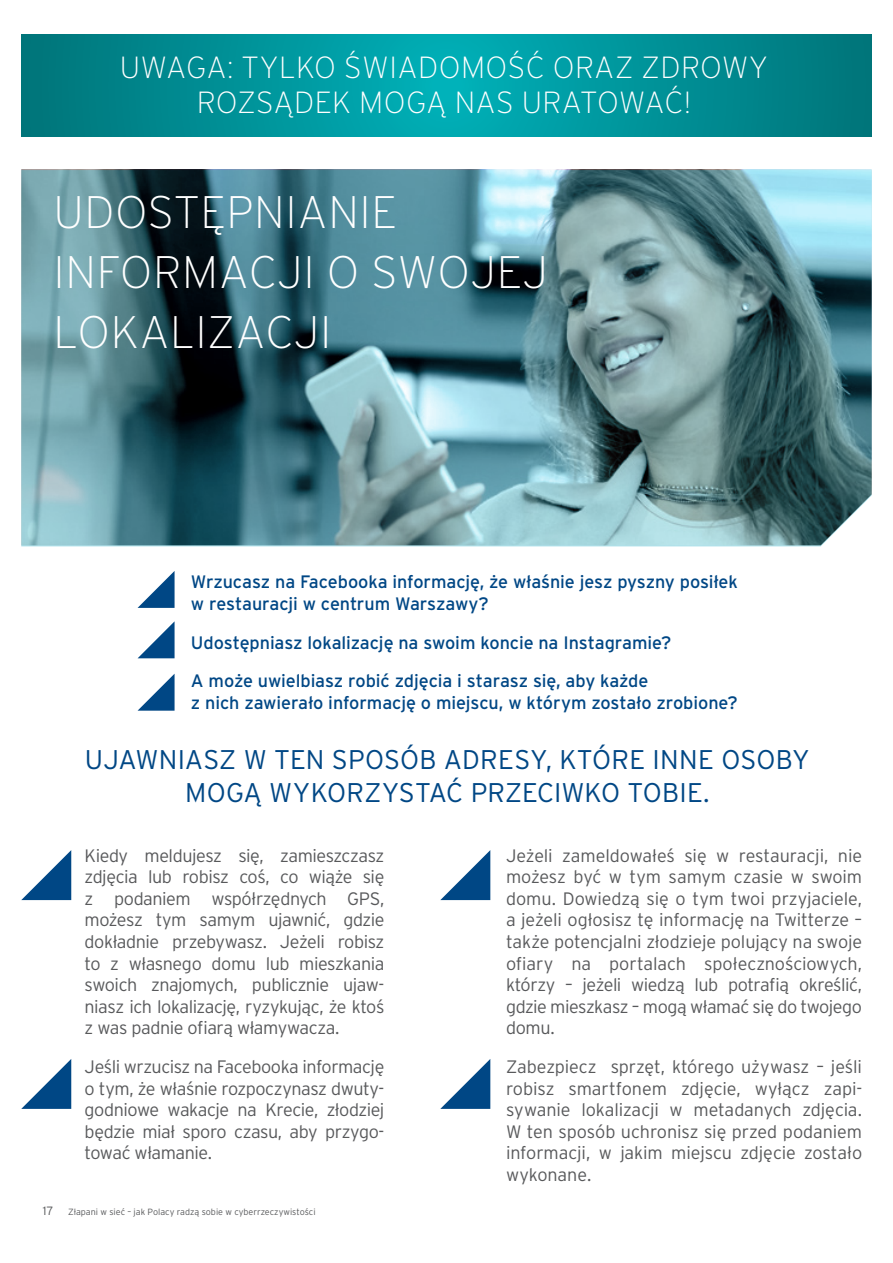
<style>
.page{position:relative;width:893px;height:1263px;background:#fff}
.page>*{position:absolute;margin:0;border:0;box-sizing:border-box;transform-origin:0 0}
.t1{font:300 expanded 45.6px/59.8px "Interstate Pl";letter-spacing:.015em;color:#fff}
.t2{font:300 expanded 30.6px/35.8px "Interstate Pl";letter-spacing:.015em;color:#fff;text-align:center}
.tekst_główny{font:300 27px/32.4px "Interstate Pl";letter-spacing:.005em;color:#004785;text-align:center}
.tekst_główny-2{font:300 18px/21.6px "Interstate Pl";letter-spacing:-.025em;color:#58595b;text-align:justify}
.tekst_główny-3{font:18px/21.6px "Interstate Pl";letter-spacing:-.005em;color:#004785}
.t3{font:300 9px "Interstate Pl";color:#58595b}
.s1{font-size:12px}
</style>
<div class="page">
<svg style="left:138px;top:571px;width:37px;height:37px"></svg>
<svg style="left:138px;top:621px;width:37px;height:37px"></svg>
<svg style="left:138px;top:674px;width:37px;height:37px"></svg>
<svg style="left:21px;top:34px;width:851px;height:102px;background:#009197"></svg>
<svg style="left:21px;top:170px;width:851px;height:376px;background:#5b868f"></svg>
<svg style="left:21px;top:850px;width:50px;height:50px"></svg>
<svg style="left:21px;top:1059px;width:50px;height:50px"></svg>
<svg style="left:440px;top:850px;width:50px;height:50px"></svg>
<svg style="left:440px;top:1059px;width:50px;height:50px"></svg>
<p class="t2" style="left:120px;top:49px;width:650px">UWAGA: TYLKO ŚWIADOMOŚĆ ORAZ ZDROWY<br>ROZSĄDEK MOGĄ NAS URATOWAĆ!</p>
<p class="t1" style="left:53px;top:182px;width:496px">UDOSTĘPNIANIE<br>INFORMACJI O SWOJEJ<br>LOKALIZACJI</p>
<p class="tekst_główny-3" style="left:191px;top:571px;width:549px">Wrzucasz na Facebooka informację, że właśnie jesz pyszny posiłek w restauracji w centrum Warszawy?</p>
<p class="tekst_główny-3" style="left:191px;top:631px;width:482px">Udostępniasz lokalizację na swoim koncie na Instagramie?</p>
<p class="tekst_główny-3" style="left:191px;top:670px;width:548px">A może uwielbiasz robić zdjęcia i starasz się, aby każde<br>z nich zawierało informację o miejscu, w którym zostało zrobione?</p>
<p class="tekst_główny" style="left:85px;top:743px;width:726px">UJAWNIASZ W TEN SPOSÓB ADRESY, KTÓRE INNE OSOBY<br>MOGĄ WYKORZYSTAĆ PRZECIWKO TOBIE.</p>
<p class="tekst_główny-2" style="left:85px;top:844px;width:301px">Kiedy meldujesz się, zamieszczasz zdjęcia lub robisz coś, co wiąże się z podaniem współrzędnych GPS, możesz tym samym ujawnić, gdzie dokładnie przebywasz. Jeżeli robisz to z własnego domu lub mieszkania swoich znajomych, publicznie ujaw&shy;niasz ich lokalizację, ryzykując, że ktoś z was padnie ofiarą włamywacza.</p>
<p class="tekst_główny-2" style="left:85px;top:1056px;width:301px">Jeśli wrzucisz na Facebooka informację o tym, że właśnie rozpoczynasz dwuty&shy;godniowe wakacje na Krecie, złodziej będzie miał sporo czasu, aby przygo&shy;tować włamanie.</p>
<p class="t3" style="left:43px;top:1207px;width:274px"><span class="s1">17</span> Złapani w sieć – jak Polacy radzą sobie w cyberrzeczywistości</p>
<p class="tekst_główny-2" style="left:506px;top:844px;width:358px">Jeżeli zameldowałeś się w restauracji, nie możesz być w tym samym czasie w swoim domu. Dowiedzą się o tym twoi przyjaciele, a jeżeli ogłosisz tę informację na Twitterze – także potencjalni złodzieje polujący na swoje ofiary na portalach społecznościowych, którzy – jeżeli wiedzą lub potrafią określić, gdzie mieszkasz – mogą włamać się do twojego domu.</p>
<p class="tekst_główny-2" style="left:506px;top:1056px;width:358px">Zabezpiecz sprzęt, którego używasz – jeśli robisz smartfonem zdjęcie, wyłącz zapi&shy;sywanie lokalizacji w metadanych zdjęcia.<br>W ten sposób uchronisz się przed podaniem informacji, w jakim miejscu zdjęcie zostało wykonane.</p>
</div>
